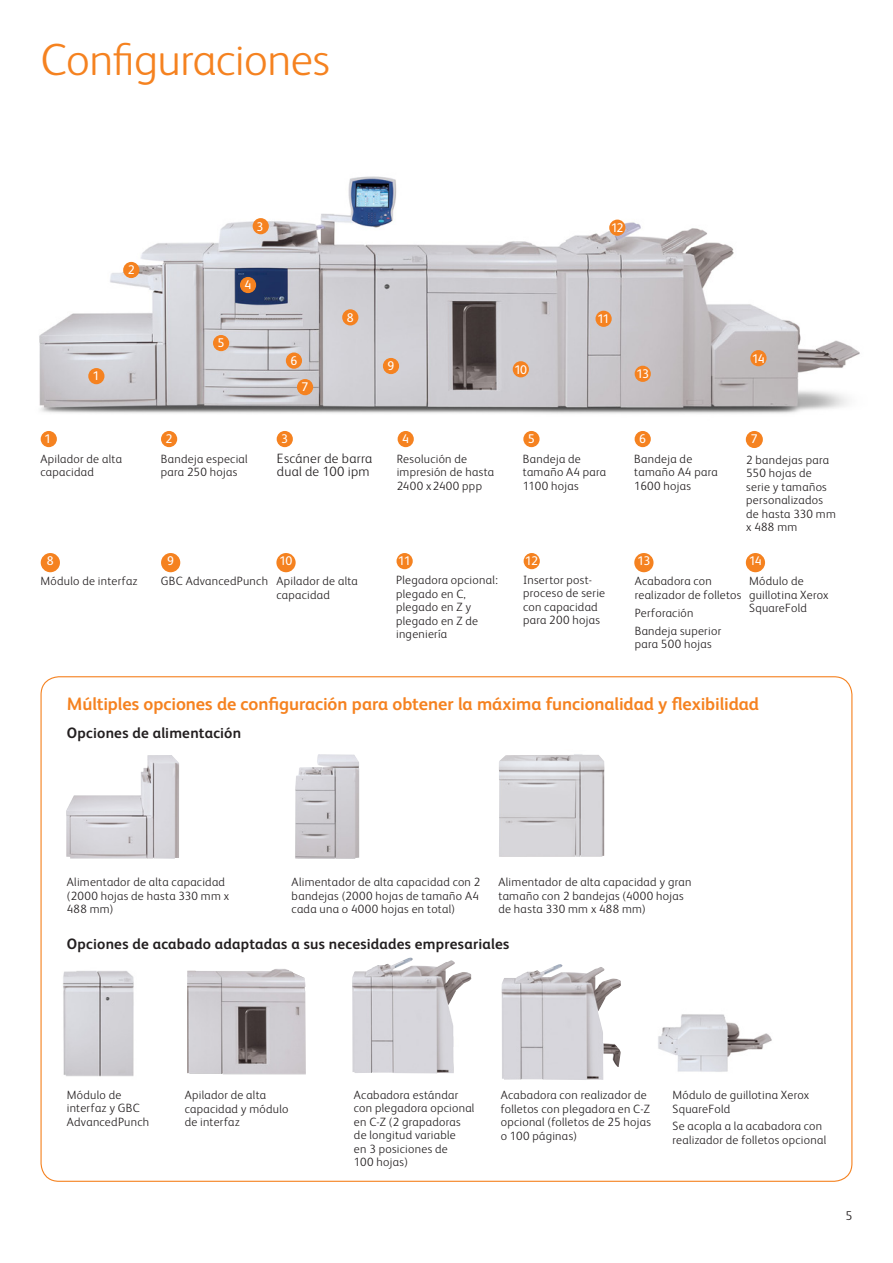
<style>
.page{position:relative;width:893px;height:1263px;background:#fff}
.page>*{position:absolute;margin:0;border:0;box-sizing:border-box;transform-origin:0 0}
.t1{font:300 45px "Xerox Sans";letter-spacing:-.01em;color:#f58220}
.t2{font:700 18px "Xerox Sans";letter-spacing:-.005em;color:#f58220}
.t3{font:700 15px "Xerox Sans";letter-spacing:.015em;color:#231f20}
.t4{font:300 13.5px/13.5px "Xerox Sans";letter-spacing:.02em;color:#231f20}
.t5{font:300 12.75px "Xerox Sans";color:#231f20}
.t6{font:12.6px "Xerox Sans";letter-spacing:-.09em;color:#fff}
.t7{font:300 12px/13.5px "Xerox Sans";letter-spacing:.025em;color:#231f20}
</style>
<div class="page">
<img style="left:39px;top:176px;width:821px;height:238px">
<img style="left:66px;top:755px;width:113px;height:104px">
<img style="left:295px;top:754px;width:64px;height:105px">
<img style="left:352px;top:958px;width:120px;height:115px">
<img style="left:502px;top:964px;width:119px;height:116px">
<div style="left:277px;top:431px;width:16px;height:16px;background:#f58220;border-radius:50%"></div>
<div style="left:396px;top:553px;width:17px;height:16px;background:#f58220;border-radius:50%"></div>
<div style="left:524px;top:553px;width:16px;height:16px;background:#f58220;border-radius:50%"></div>
<div style="left:523px;top:431px;width:17px;height:16px;background:#f58220;border-radius:50%"></div>
<div style="left:41px;top:431px;width:16px;height:16px;background:#f58220;border-radius:50%"></div>
<div style="left:253px;top:218px;width:16px;height:16px;background:#f58220;border-radius:50%"></div>
<div style="left:635px;top:431px;width:16px;height:16px;background:#f58220;border-radius:50%"></div>
<div style="left:398px;top:431px;width:16px;height:16px;background:#f58220;border-radius:50%"></div>
<div style="left:746px;top:431px;width:17px;height:17px;background:#f58220;border-radius:50%"></div>
<div style="left:41px;top:553px;width:19px;height:19px;background:#f58220;border-radius:50%"></div>
<div style="left:276px;top:553px;width:20px;height:19px;background:#f58220;border-radius:50%"></div>
<div style="left:161px;top:431px;width:16px;height:16px;background:#f58220;border-radius:50%"></div>
<div style="left:746px;top:553px;width:19px;height:19px;background:#f58220;border-radius:50%"></div>
<div style="left:609px;top:220px;width:16px;height:16px;background:#f58220;border-radius:50%"></div>
<div style="left:634px;top:553px;width:19px;height:19px;background:#f58220;border-radius:50%"></div>
<div style="left:161px;top:553px;width:19px;height:19px;background:#f58220;border-radius:50%"></div>
<div style="left:286px;top:352px;width:16px;height:17px;background:#f58220;border-radius:50%"></div>
<div style="left:123px;top:262px;width:16px;height:16px;background:#f58220;border-radius:50%"></div>
<div style="left:297px;top:379px;width:16px;height:16px;background:#f58220;border-radius:50%"></div>
<div style="left:750px;top:350px;width:17px;height:16px;background:#f58220;border-radius:50%"></div>
<div style="left:635px;top:366px;width:16px;height:16px;background:#f58220;border-radius:50%"></div>
<div style="left:342px;top:309px;width:16px;height:16px;background:#f58220;border-radius:50%"></div>
<div style="left:240px;top:277px;width:16px;height:16px;background:#f58220;border-radius:50%"></div>
<div style="left:513px;top:361px;width:16px;height:16px;background:#f58220;border-radius:50%"></div>
<div style="left:595px;top:311px;width:17px;height:16px;background:#f58220;border-radius:50%"></div>
<div style="left:383px;top:358px;width:16px;height:16px;background:#f58220;border-radius:50%"></div>
<div style="left:213px;top:335px;width:16px;height:16px;background:#f58220;border-radius:50%"></div>
<div style="left:88px;top:368px;width:16px;height:16px;background:#f58220;border-radius:50%"></div>
<img style="left:187px;top:969px;width:119px;height:105px">
<img style="left:63px;top:971px;width:71px;height:106px">
<img style="left:658px;top:1014px;width:114px;height:58px">
<img style="left:499px;top:754px;width:106px;height:103px">
<h1 class="t1" style="left:40px;top:30px;width:291px">Configuraciones</h1>
<p class="t6" style="left:256px;top:218px;width:8px">3</p>
<p class="t6" style="left:611px;top:219px;width:14px">12</p>
<p class="t6" style="left:128px;top:261px;width:8px">2</p>
<p class="t6" style="left:244px;top:277px;width:8px">4</p>
<p class="t6" style="left:347px;top:309px;width:8px">8</p>
<p class="t6" style="left:597px;top:310px;width:14px">11</p>
<p class="t6" style="left:218px;top:335px;width:8px">5</p>
<p class="t6" style="left:93px;top:367px;width:8px">1</p>
<p class="t6" style="left:290px;top:352px;width:8px">6</p>
<p class="t6" style="left:387px;top:358px;width:8px">9</p>
<p class="t6" style="left:514px;top:361px;width:14px">10</p>
<p class="t6" style="left:636px;top:365px;width:14px">13</p>
<p class="t6" style="left:302px;top:379px;width:8px">7</p>
<p class="t6" style="left:44px;top:431px;width:8px">1</p>
<p class="t6" style="left:166px;top:431px;width:8px">2</p>
<p class="t6" style="left:281px;top:430px;width:8px">3</p>
<p class="t6" style="left:402px;top:431px;width:8px">4</p>
<p class="t6" style="left:639px;top:431px;width:8px">6</p>
<p class="t6" style="left:528px;top:431px;width:8px">5</p>
<p class="t7" style="left:40px;top:451px;width:83px">Apilador de alta capacidad</p>
<p class="t7" style="left:161px;top:451px;width:88px">Bandeja especial para 250 hojas</p>
<p class="t4" style="left:277px;top:451px;width:97px">Escáner de barra dual de 100 ipm</p>
<p class="t7" style="left:397px;top:451px;width:99px">Resolución de impresión de hasta<br>2400 x 2400 ppp</p>
<p class="t7" style="left:523px;top:451px;width:85px">Bandeja de tamaño A4 para<br>1100 hojas</p>
<p class="t7" style="left:634px;top:451px;width:85px">Bandeja de tamaño A4 para<br>1600 hojas</p>
<p class="t6" style="left:525px;top:553px;width:15px">12</p>
<p class="t6" style="left:47px;top:553px;width:8px">8</p>
<p class="t6" style="left:280px;top:553px;width:14px">10</p>
<p class="t6" style="left:167px;top:553px;width:8px">9</p>
<p class="t6" style="left:637px;top:553px;width:15px">13</p>
<p class="t6" style="left:398px;top:553px;width:15px">11</p>
<p class="t6" style="left:752px;top:350px;width:14px">14</p>
<p class="t6" style="left:751px;top:431px;width:8px">7</p>
<p class="t7" style="left:746px;top:452px;width:91px">2 bandejas para<br>550 hojas de serie y tamaños personalizados de hasta 330 mm x 488 mm</p>
<p class="t6" style="left:749px;top:553px;width:14px">14</p>
<p class="t7" style="left:523px;top:572px;width:84px">Insertor post&shy;proceso de serie con capacidad para 200 hojas</p>
<p class="t7" style="left:396px;top:573px;width:103px">Plegadora opcional: plegado en C, plegado en Z y plegado en Z de ingeniería</p>
<p class="t7" style="left:41px;top:574px;width:98px">Módulo de interfaz</p>
<p class="t7" style="left:276px;top:574px;width:83px">Apilador de alta capacidad</p>
<p class="t7" style="left:749px;top:574px;width:81px">Módulo de guillotina Xerox<br>SquareFold</p>
<p class="t7" style="left:161px;top:574px;width:109px">GBC AdvancedPunch</p>
<p class="t7" style="left:635px;top:574px;width:108px">Acabadora con realizador de folletos</p>
<p class="t7" style="left:635px;top:603px;width:88px;line-height:17.9px">Perforación<br>Bandeja superior</p>
<p class="t7" style="left:635px;top:637px;width:78px">para 500 hojas</p>
<h2 class="t2" style="left:67px;top:691px;width:693px">Múltiples opciones de configuración para obtener la máxima funcionalidad y flexibilidad</h2>
<p class="t3" style="left:67px;top:723px;width:176px">Opciones de alimentación</p>
<p class="t7" style="left:67px;top:875px;width:164px">Alimentador de alta capacidad (2000 hojas de hasta 330 mm x<br>488 mm)</p>
<p class="t7" style="left:292px;top:875px;width:190px">Alimentador de alta capacidad con 2 bandejas (2000 hojas de tamaño A4 cada una o 4000 hojas en total)</p>
<p class="t7" style="left:498px;top:875px;width:194px">Alimentador de alta capacidad y gran tamaño con 2 bandejas (4000 hojas de hasta 330 mm x 488 mm)</p>
<p class="t3" style="left:67px;top:933px;width:444px">Opciones de acabado adaptadas a sus necesidades empresariales</p>
<p class="t7" style="left:67px;top:1087px;width:84px">Módulo de interfaz y GBC<br>AdvancedPunch</p>
<p class="t7" style="left:185px;top:1088px;width:105px">Apilador de alta capacidad y módulo de interfaz</p>
<p class="t7" style="left:354px;top:1087px;width:122px">Acabadora estándar con plegadora opcional en C-Z (2 grapadoras de longitud variable<br>en 3 posiciones de<br>100 hojas)</p>
<p class="t7" style="left:501px;top:1088px;width:152px">Acabadora con realizador de folletos con plegadora en C-Z opcional (folletos de 25 hojas o 100 páginas)</p>
<p class="t7" style="left:672px;top:1087px;width:138px">Módulo de guillotina Xerox<br>SquareFold</p>
<p class="t7" style="left:672px;top:1119px;width:155px">Se acopla a la acabadora con realizador de folletos opcional</p>
<p class="t5" style="left:846px;top:1207px;width:8px">5</p>
</div>
